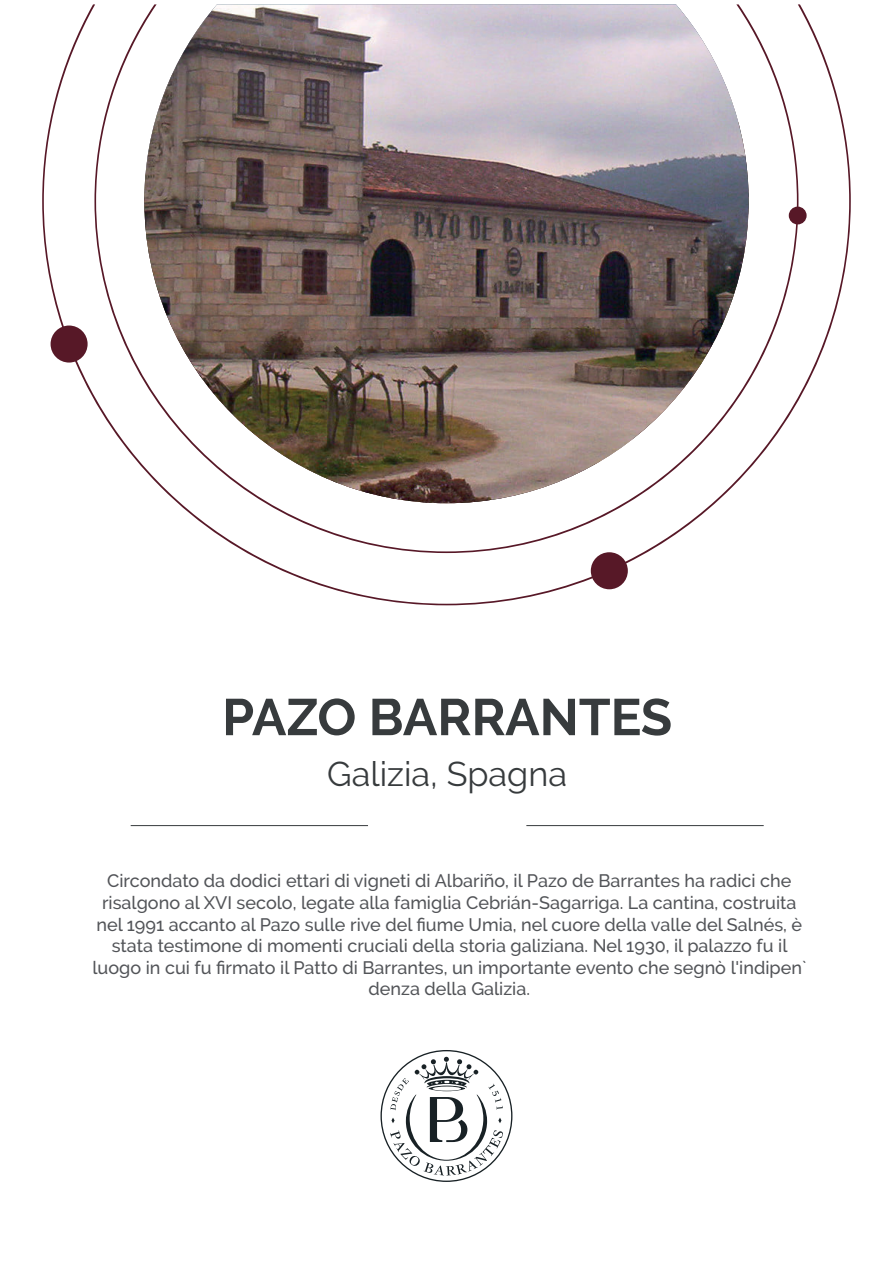
<style>
.page{position:relative;width:893px;height:1263px;background:#fff}
.page>*{position:absolute;margin:0;border:0;box-sizing:border-box;transform-origin:0 0}
.t1{font:700 51.3px "Raleway";color:#373b3d}
.t2{font:34.2px "Raleway";color:#373b3d}
.t3{font:500 18px/21.6px "Raleway";color:#525458;text-align:center}
</style>
<div class="page">
<img style="left:42px;top:4px;width:809px;height:601px">
<div style="left:51px;top:325px;width:37px;height:38px;background:#571827;border-radius:50%"></div>
<div style="left:789px;top:207px;width:18px;height:17px;background:#571827;border-radius:50%"></div>
<div style="left:591px;top:552px;width:37px;height:37px;background:#571827;border-radius:50%"></div>
<hr style="left:526px;top:825px;width:238px;height:1px;background:#373b3d">
<hr style="left:131px;top:825px;width:237px;height:1px;background:#373b3d">
<svg style="left:380px;top:1050px;width:132px;height:132px"></svg>
<h1 class="t1" style="left:222px;top:688px;width:451px">PAZO BARRANTES</h1>
<h2 class="t2" style="left:327px;top:754px;width:241px">Galizia, Spagna</h2>
<p class="t3" style="left:92px;top:870px;width:715px">Circondato da dodici ettari di vigneti di Albariño, il Pazo de Barrantes ha radici che risalgono al XVI secolo, legate alla famiglia Cebrián-Sagarriga. La cantina, costruita nel 1991 accanto al Pazo sulle rive del fiume Umia, nel cuore della valle del Salnés, è stata testimone di momenti cruciali della storia galiziana. Nel 1930, il palazzo fu il luogo in cui fu firmato il Patto di Barrantes, un importante evento che segnò l'indipen` denza della Galizia.</p>
</div>
